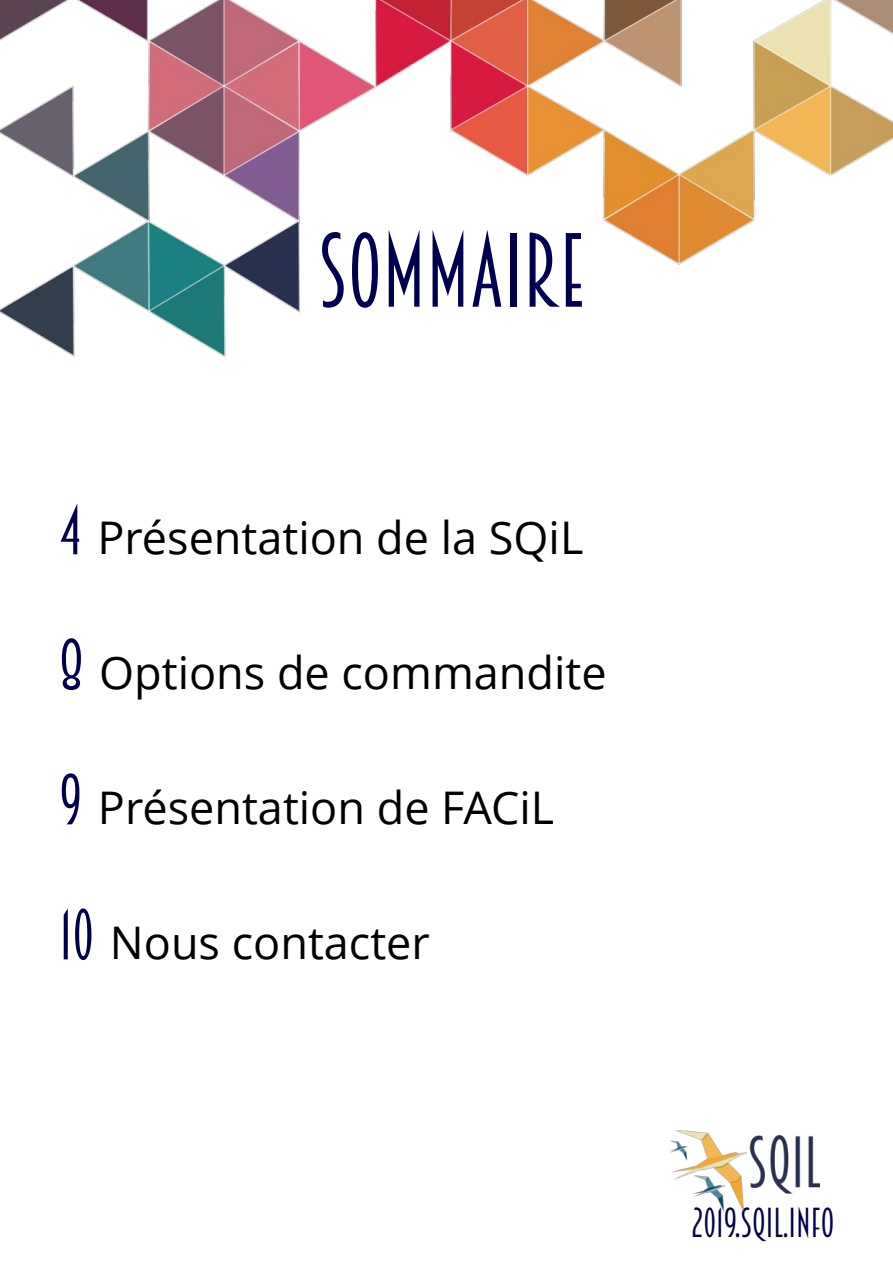
<style>
.page{position:relative;width:893px;height:1263px;background:#fff}
.page>*{position:absolute;margin:0;border:0;box-sizing:border-box;transform-origin:0 0}
.t1{font:94.5px "Breamcatcher";color:#00004f}
.t2{font:45px "Open Sans";color:#000}
.t3{font:37.5px "Breamcatcher";color:#00004f}
.s1{font-family:"Breamcatcher";font-size:64.5px;color:#00004f}
</style>
<div class="page">
<img style="left:0;top:0;width:893px;height:356px">
<img style="left:670px;top:1131px;width:150px;height:80px">
<h1 class="t1" style="left:318px;top:215px;width:269px">SOMMAIRE</h1>
<p class="t2" style="left:59px;top:506px;width:526px"><span class="s1">4</span> Présentation de la SQiL</p>
<p class="t2" style="left:59px;top:641px;width:549px"><span class="s1">8</span> Options de commandite</p>
<p class="t2" style="left:59px;top:776px;width:497px"><span class="s1">9</span> Présentation de FACiL</p>
<p class="t2" style="left:59px;top:911px;width:372px"><span class="s1">10</span> Nous contacter</p>
<p class="t3" style="left:691px;top:1201px;width:145px">2019.SQIL.INFO</p>
</div>
